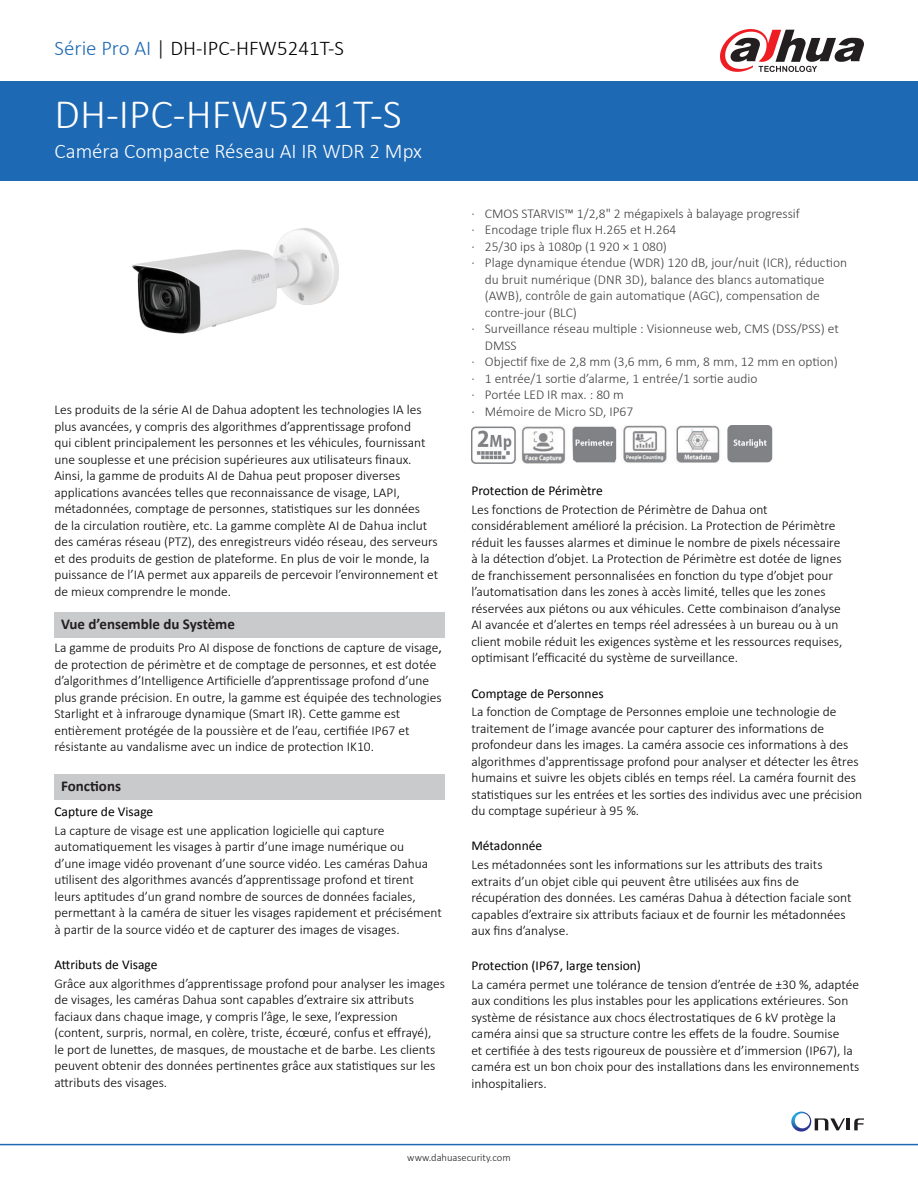
<style>
.page{position:relative;width:918px;height:1188px;background:#fff}
.page>*{position:absolute;margin:0;border:0;box-sizing:border-box;transform-origin:0 0}
.t1{font:300 42px "Calibri";color:#fff}
.t2{font:300 21px "Calibri";color:#fff}
.t3{font:300 21px "Calibri";color:#000}
.Title_01{font:700 15px "Calibri";color:#231f20}
.t4{font:300 13.5px/16.5px "Calibri";color:#000}
.t5{font:300 13.5px/16.5px "Calibri";color:#3e3e3f}
.段落标题{font:13.5px "Calibri";color:#000}
.t6{font:300 10.5px "Calibri";color:#231f20}
.s1{color:#1e69b4}
.s2{color:#1b1513}
.s3{font-weight:400}
.s4{font-family:"Adobe Song Std"}
</style>
<div class="page">
<div style="left:54px;top:612px;width:391px;height:26px;background:#c9cacc"></div>
<div style="left:54px;top:774px;width:391px;height:26px;background:#c9cacc"></div>
<div style="left:0;top:81px;width:918px;height:100px;background:#1e69b4"></div>
<hr style="left:0;top:1144px;width:918px;height:1px;background:#1e69b4">
<svg style="left:720px;top:29px;width:144px;height:43px"></svg>
<svg style="left:791px;top:1112px;width:73px;height:20px"></svg>
<img style="left:132px;top:228px;width:207px;height:106px">
<img style="left:471px;top:425px;width:302px;height:38px">
<p class="t3" style="left:55px;top:35px;width:291px"><span class="s1">Série Pro AI</span> <span class="s2">|</span> DH-IPC-HFW5241T-S</p>
<p class="t1" style="left:55px;top:88px;width:349px">DH-IPC-HFW5241T-S</p>
<p class="t2" style="left:55px;top:138px;width:369px">Caméra Compacte Réseau AI IR WDR 2 Mpx</p>
<p class="t4" style="left:54px;top:401px;width:385px">Les produits de la série AI de Dahua adoptent les technologies IA les plus avancées, y compris des algorithmes d’apprentissage profond<br>qui ciblent principalement les personnes et les véhicules, fournissant une souplesse et une précision supérieures aux utilisateurs finaux.<br>Ainsi, la gamme de produits AI de Dahua peut proposer diverses applications avancées telles que reconnaissance de visage, LAPI, métadonnées, comptage de personnes, statistiques sur les données<br>de la circulation routière, etc. La gamme complète AI de Dahua inclut des caméras réseau (PTZ), des enregistreurs vidéo réseau, des serveurs et des produits de gestion de plateforme. En plus de voir le monde, la puissance de l’IA permet aux appareils de percevoir l’environnement et de mieux comprendre le monde.</p>
<p class="Title_01" style="left:61px;top:614px;width:175px">Vue d’ensemble du Système</p>
<p class="t4" style="left:54px;top:639px;width:389px">La gamme de produits Pro AI dispose de fonctions de capture de visage<span class="s3">, </span>de protection de périmètre et de comptage de personnes, et est dotée d’algorithmes d’Intelligence Artificielle d’apprentissage profond d’une plus grande précision. En outre, la gamme est équipée des technologies Starlight et à infrarouge dynamique (Smart IR). Cette gamme est entièrement protégée de la poussière et de l’eau, certifiée IP67 et résistante au vandalisme avec un indice de protection IK10.</p>
<p class="Title_01" style="left:61px;top:776px;width:61px">Fonctions</p>
<p class="段落标题" style="left:54px;top:803px;width:100px">Capture de Visage</p>
<p class="t4" style="left:54px;top:822px;width:389px">La capture de visage est une application logicielle qui capture automatiquement les visages à partir d’une image numérique ou<br>d’une image vidéo provenant d’une source vidéo. Les caméras Dahua utilisent des algorithmes avancés d’apprentissage profond et tirent leurs aptitudes d’un grand nombre de sources de données faciales, permettant à la caméra de situer les visages rapidement et précisément à partir de la source vidéo et de capturer des images de visages.</p>
<p class="段落标题" style="left:54px;top:956px;width:105px">Attributs de Visage</p>
<p class="t4" style="left:54px;top:975px;width:392px">Grâce aux algorithmes d’apprentissage profond pour analyser les images de visages, les caméras Dahua sont capables d’extraire six attributs faciaux dans chaque image, y compris l’âge, le sexe, l’expression (content, surpris, normal, en colère, triste, écœuré, confus et effrayé),<br>le port de lunettes, de masques, de moustache et de barbe. Les clients peuvent obtenir des données pertinentes grâce aux statistiques sur les attributs des visages.</p>
<p class="t5" style="left:471px;top:205px;width:330px">· CMOS STARVIS™ 1/2,8" 2 mégapixels à balayage progressif</p>
<p class="t5" style="left:471px;top:221px;width:207px">· Encodage triple flux H.265 et H.264</p>
<p class="t5" style="left:471px;top:238px;width:197px">· 25/30 ips à 1080p (1 920 × 1 080)</p>
<p class="t5" style="left:485px;top:254px;width:364px;text-indent:-14px">· Plage dynamique étendue (WDR) 120 dB, jour/nuit (ICR), réduction du bruit numérique (DNR 3D), balance des blancs automatique (AWB), contrôle de gain automatique (AGC), compensation de contre-jour (BLC)</p>
<p class="t5" style="left:485px;top:320px;width:355px;text-indent:-14px">· Surveillance réseau multiple : Visionneuse web, CMS (DSS/PSS) et<br>DMSS</p>
<p class="t5" style="left:471px;top:353px;width:368px">· Objectif fixe de 2,8 mm (3,6 mm, 6 mm, 8 mm<span class="s4">,</span> 12 mm en option)</p>
<p class="t5" style="left:471px;top:370px;width:288px">· 1 entrée/1 sortie d’alarme, 1 entrée/1 sortie audio</p>
<p class="t5" style="left:471px;top:386px;width:154px">· Portée LED IR max. : 80 m</p>
<p class="t5" style="left:471px;top:403px;width:163px">· Mémoire de Micro SD, IP67</p>
<p class="段落标题" style="left:471px;top:482px;width:133px">Protection de Périmètre</p>
<p class="t4" style="left:471px;top:501px;width:372px">Les fonctions de Protection de Périmètre de Dahua ont considérablement amélioré la précision. La Protection de Périmètre réduit les fausses alarmes et diminue le nombre de pixels nécessaire à la détection d’objet. La Protection de Périmètre est dotée de lignes de franchissement personnalisées en fonction du type d’objet pour l’automatisation dans les zones à accès limité, telles que les zones réservées aux piétons ou aux véhicules. Cette combinaison d’analyse AI avancée et d’alertes en temps réel adressées à un bureau ou à un client mobile réduit les exigences système et les ressources requises, optimisant l’efficacité du système de surveillance.</p>
<p class="段落标题" style="left:471px;top:685px;width:134px">Comptage de Personnes</p>
<p class="t4" style="left:471px;top:703px;width:392px">La fonction de Comptage de Personnes emploie une technologie de traitement de l’image avancée pour capturer des informations de profondeur dans les images. La caméra associe ces informations à des algorithmes d'apprentissage profond pour analyser et détecter les êtres humains et suivre les objets ciblés en temps réel. La caméra fournit des statistiques sur les entrées et les sorties des individus avec une précision du comptage supérieur à 95 %.</p>
<p class="段落标题" style="left:471px;top:837px;width:72px">Métadonnée</p>
<p class="t4" style="left:471px;top:856px;width:382px">Les métadonnées sont les informations sur les attributs des traits extraits d’un objet cible qui peuvent être utilisées aux fins de récupération des données. Les caméras Dahua à détection faciale sont capables d’extraire six attributs faciaux et de fournir les métadonnées aux fins d’analyse.</p>
<p class="段落标题" style="left:471px;top:957px;width:171px">Protection (IP67, large tension)</p>
<p class="t4" style="left:471px;top:976px;width:390px">La caméra permet une tolérance de tension d’entrée de ±30 %, adaptée aux conditions les plus instables pour les applications extérieures. Son système de résistance aux chocs électrostatiques de 6 kV protège la caméra ainsi que sa structure contre les effets de la foudre. Soumise<br>et certifiée à des tests rigoureux de poussière et d’immersion (IP67), la caméra est un bon choix pour des installations dans les environnements inhospitaliers.</p>
<p class="t6" style="left:407px;top:1151px;width:105px">www.dahuasecurity.com</p>
</div>
